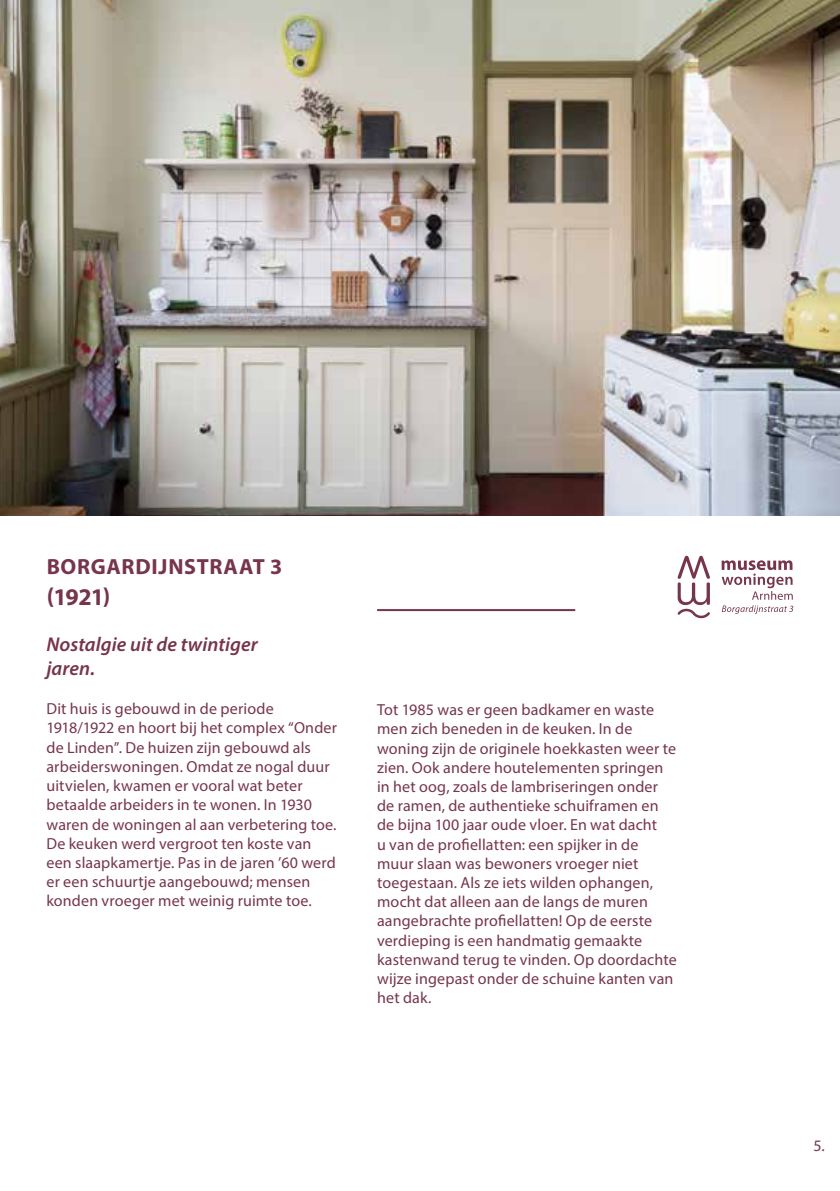
<style>
.page{position:relative;width:840px;height:1191px;background:#fff}
.page>*{position:absolute;margin:0;border:0;box-sizing:border-box;transform-origin:0 0}
.t1{font:700 24px "Myriad Pro";color:#77354d}
.t2{font:700 22px "Myriad Pro";letter-spacing:.03em;color:#77354d}
.t3{font:italic 600 20px/24px "Myriad Pro";letter-spacing:.005em;color:#77354d}
.t4{font:16px/19.2px "Myriad Pro";letter-spacing:.01em;color:#77354d}
</style>
<div class="page">
<img style="left:0;top:0;width:839px;height:516px">
<svg style="left:677px;top:556px;width:32px;height:62px"></svg>
<svg style="left:721px;top:560px;width:71px;height:54px"></svg>
<hr style="left:377px;top:609px;width:198px;height:2px;background:#77354d">
<h2 class="t2" style="left:47px;top:552px;width:237px">BORGARDIJNSTRAAT 3</h2>
<h1 class="t1" style="left:47px;top:581px;width:65px">(1921)</h1>
<p class="t3" style="left:46px;top:632px;width:213px">Nostalgie uit de twintiger jaren.</p>
<p class="t4" style="left:46px;top:699px;width:292px">Dit huis is gebouwd in de periode 1918/1922 en hoort bij het complex “Onder de Linden”. De huizen zijn gebouwd als arbeiderswoningen. Omdat ze nogal duur uitvielen, kwamen er vooral wat beter betaalde arbeiders in te wonen. In 1930 waren de woningen al aan verbetering toe.<br>De keuken werd vergroot ten koste van een slaapkamertje. Pas in de jaren ’60 werd er een schuurtje aangebouwd; mensen konden vroeger met weinig ruimte toe.</p>
<p class="t4" style="left:377px;top:700px;width:301px">Tot 1985 was er geen badkamer en waste men zich beneden in de keuken. In de woning zijn de originele hoekkasten weer te zien. Ook andere houtelementen springen in het oog, zoals de lambriseringen onder de ramen, de authentieke schuiframen en de bijna 100 jaar oude vloer. En wat dacht<br>u van de profiellatten: een spijker in de muur slaan was bewoners vroeger niet toegestaan. Als ze iets wilden ophangen, mocht dat alleen aan de langs de muren aangebrachte profiellatten! Op de eerste verdieping is een handmatig gemaakte kastenwand terug te vinden. Op doordachte wijze ingepast onder de schuine kanten van het dak.</p>
<p class="t4" style="left:812px;top:1135px;width:13px">5.</p>
</div>
